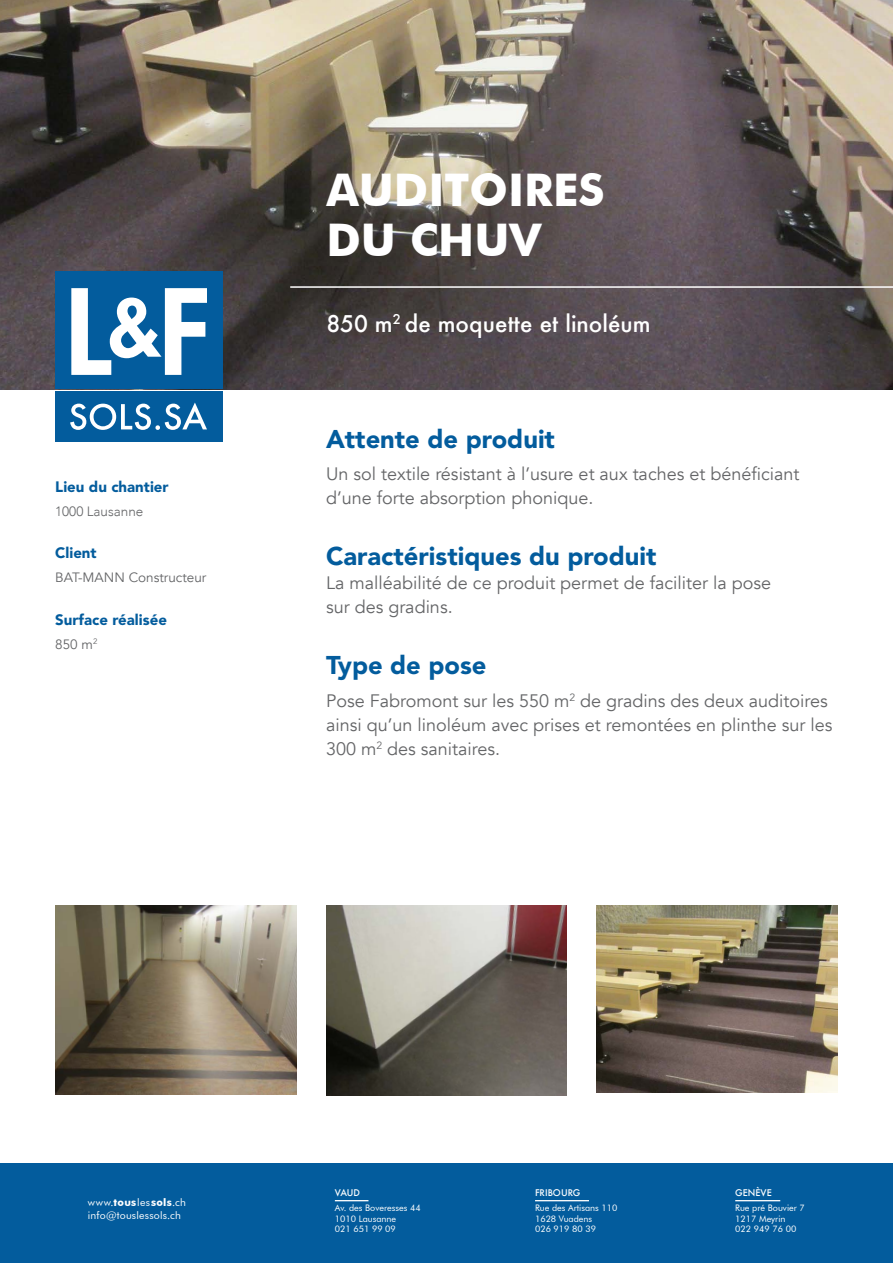
<style>
.page{position:relative;width:893px;height:1263px;background:#fff}
.page>*{position:absolute;margin:0;border:0;box-sizing:border-box;transform-origin:0 0}
.t1{font:700 45px/49.7px "Futura BT";color:#fff}
.t2{font:900 25.5px "Avenir LT Std";color:#035c9d}
.t3{font:500 22.5px "Futura";color:#fff}
.t4{font:18px/24px "Avenir";color:#646567}
.t5{font:900 15px "Avenir LT Std";color:#035c9d}
.t6{font:13.5px "Avenir";color:#646567}
.t7{font:300 13.5px "Avenir";color:#646567}
.t8{font:10.5px/13.2px "Futura BT";letter-spacing:.02em;color:#fff}
.t9{font:9px/10.8px "Futura BT";color:#fff}
.t10{font:500 9px "Futura";color:#fff}
.s1{font-weight:700}
</style>
<div class="page">
<img style="left:0;top:0;width:893px;height:389px">
<div style="left:55px;top:272px;width:167px;height:117px;background:#035c9d"></div>
<div style="left:55px;top:391px;width:167px;height:51px;background:#035c9d"></div>
<svg style="left:70px;top:402px;width:137px;height:28px"></svg>
<svg style="left:71px;top:288px;width:136px;height:87px"></svg>
<div style="left:0;top:1163px;width:893px;height:100px;background:#035c9d"></div>
<hr style="left:290px;top:286px;width:603px;height:2px;background:#fff">
<img style="left:55px;top:906px;width:241px;height:189px">
<img style="left:597px;top:906px;width:241px;height:186px">
<hr style="left:335px;top:1200px;width:33px;height:1px;background:#fff">
<hr style="left:535px;top:1200px;width:54px;height:1px;background:#fff">
<hr style="left:735px;top:1200px;width:45px;height:1px;background:#fff">
<img style="left:326px;top:906px;width:241px;height:189px">
<p class="t5" style="left:55px;top:477px;width:115px">Lieu du chantier</p>
<p class="t7" style="left:55px;top:503px;width:90px">1000 Lausanne</p>
<p class="t5" style="left:55px;top:544px;width:43px">Client</p>
<p class="t6" style="left:55px;top:570px;width:153px">BAT-MANN Constructeur</p>
<p class="t5" style="left:55px;top:611px;width:113px">Surface réalisée</p>
<p class="t6" style="left:55px;top:636px;width:44px">850 m<sup>2</sup></p>
<h1 class="t1" style="left:326px;top:165px;width:280px">AUDITOIRES<br>DU CHUV</h1>
<p class="t3" style="left:326px;top:308px;width:326px">850 m<sup>2</sup> de moquette et linoléum</p>
<h2 class="t2" style="left:326px;top:423px;width:230px">Attente de produit</h2>
<p class="t4" style="left:326px;top:462px;width:475px">Un sol textile résistant à l’usure et aux taches et bénéficiant d’une forte absorption phonique.</p>
<h2 class="t2" style="left:326px;top:541px;width:332px">Caractéristiques du produit</h2>
<p class="t4" style="left:326px;top:571px;width:447px">La malléabilité de ce produit permet de faciliter la pose sur des gradins.</p>
<h2 class="t2" style="left:326px;top:650px;width:162px">Type de pose</h2>
<p class="t4" style="left:326px;top:689px;width:508px">Pose Fabromont sur les 550 m<sup>2</sup> de gradins des deux auditoires ainsi qu’un linoléum avec prises et remontées en plinthe sur les<br>300 m<sup>2</sup> des sanitaires.</p>
<p class="t8" style="left:88px;top:1195px;width:100px">www.<span class="s1">tous</span>les<span class="s1">sols</span>.ch info@touslessols.ch</p>
<p class="t10" style="left:335px;top:1186px;width:27px">VAUD</p>
<p class="t9" style="left:335px;top:1202px;width:87px">Av. des Boveresses 44<br>1010 Lausanne<br>021 651 99 09</p>
<p class="t10" style="left:535px;top:1186px;width:47px">FRIBOURG</p>
<p class="t9" style="left:535px;top:1202px;width:84px">Rue des Artisans 110<br>1628 Vuadens<br>026 919 80 39</p>
<p class="t10" style="left:735px;top:1186px;width:38px">GENÈVE</p>
<p class="t9" style="left:735px;top:1202px;width:71px">Rue pré Bouvier 7<br>1217 Meyrin<br>022 949 76 00</p>
</div>
